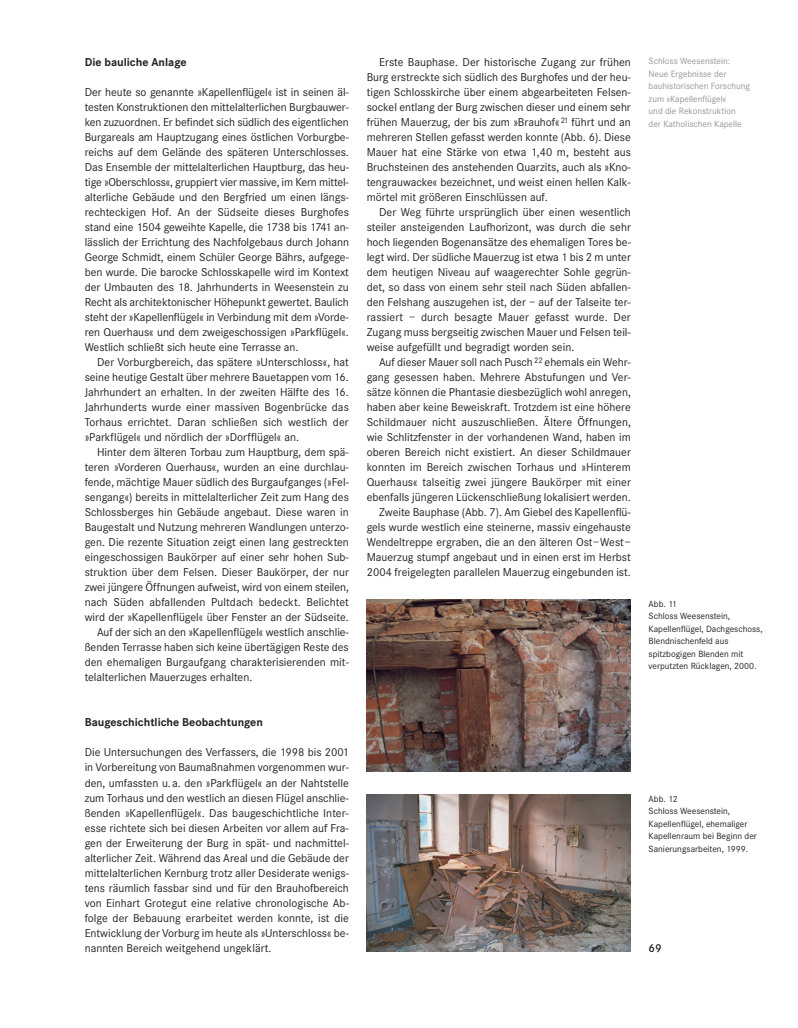
<style>
.page{position:relative;width:798px;height:1028px;background:#fff}
.page>*{position:absolute;margin:0;border:0;box-sizing:border-box;transform-origin:0 0}
.t1{font:11.88px/15px "Corporate S";color:#231f20;text-align:justify}
.t2{font:700 11.88px "Corporate S";color:#231f20}
.t3{font:600 11.88px "Corporate S";color:#231f20}
.t4{font:9.38px/12.5px "Corporate S";color:#231f20}
.t5{font:9.38px/12.5px "Corporate S";color:#939598}
</style>
<div class="page">
<img style="left:366px;top:599px;width:265px;height:353px">
<p class="t2" style="left:85px;top:55px;width:103px">Die bauliche Anlage</p>
<p class="t1" style="left:85px;top:85px;width:266px">Der heute so genannte »Kapellenflügel« ist in seinen äl&shy;testen Konstruktionen den mittelalterlichen Burgbauwer&shy;ken zuzuordnen. Er befindet sich südlich des eigentlichen Burgareals am Hauptzugang eines östlichen Vorburgbe&shy;reichs auf dem Gelände des späteren Unterschlosses.<br>Das Ensemble der mittelalterlichen Hauptburg, das heu&shy;tige »Oberschloss«, gruppiert vier massive, im Kern mittel&shy;alterliche Gebäude und den Bergfried um einen längs&shy;rechteckigen Hof. An der Südseite dieses Burghofes stand eine 1504 geweihte Kapelle, die 1738 bis 1741 an&shy;lässlich der Errichtung des Nachfolgebaus durch Johann George Schmidt, einem Schüler George Bährs, aufgege&shy;ben wurde. Die barocke Schlosskapelle wird im Kontext der Umbauten des 18. Jahrhunderts in Weesenstein zu Recht als architektonischer Höhepunkt gewertet. Baulich steht der »Kapellenflügel« in Verbindung mit dem »Vorde&shy;ren Querhaus« und dem zweigeschossigen »Parkflügel«.<br>Westlich schließt sich heute eine Terrasse an.</p>
<p class="t1" style="left:85px;top:355px;width:266px;text-indent:12px">Der Vorburgbereich, das spätere »Unterschloss«, hat seine heutige Gestalt über mehrere Bauetappen vom 16.<br>Jahrhundert an erhalten. In der zweiten Hälfte des 16.<br>Jahrhunderts wurde einer massiven Bogenbrücke das Torhaus errichtet. Daran schließen sich westlich der »Parkflügel« und nördlich der »Dorfflügel« an.</p>
<p class="t1" style="left:97px;top:445px;width:253px">Hinter dem älteren Torbau zum Hauptburg, dem spä-</p>
<p class="t1" style="left:85px;top:460px;width:265px">teren »Vorderen Querhaus«, wurden an eine durchlau-</p>
<p class="t1" style="left:85px;top:475px;width:265px">fende, mächtige Mauer südlich des Burgaufganges (»Fel-</p>
<p class="t1" style="left:85px;top:490px;width:266px">sengang«) bereits in mittelalterlicher Zeit zum Hang des</p>
<p class="t1" style="left:85px;top:505px;width:265px">Schlossberges hin Gebäude angebaut. Diese waren in</p>
<p class="t1" style="left:85px;top:520px;width:266px">Baugestalt und Nutzung mehreren Wandlungen unterzo-</p>
<p class="t1" style="left:85px;top:535px;width:265px">gen. Die rezente Situation zeigt einen lang gestreckten</p>
<p class="t1" style="left:85px;top:550px;width:265px">eingeschossigen Baukörper auf einer sehr hohen Sub-</p>
<p class="t1" style="left:85px;top:565px;width:265px">struktion über dem Felsen. Dieser Baukörper, der nur</p>
<p class="t1" style="left:85px;top:580px;width:266px">zwei jüngere Öffnungen aufweist, wird von einem steilen,</p>
<p class="t1" style="left:85px;top:595px;width:265px">nach Süden abfallenden Pultdach bedeckt. Belichtet</p>
<p class="t1" style="left:85px;top:610px;width:265px">wird der »Kapellenflügel« über Fenster an der Südseite.</p>
<p class="t1" style="left:97px;top:625px;width:253px">Auf der sich an den »Kapellenflügel« westlich anschlie-</p>
<p class="t1" style="left:85px;top:640px;width:265px">ßenden Terrasse haben sich keine übertägigen Reste des</p>
<p class="t1" style="left:85px;top:655px;width:265px">den ehemaligen Burgaufgang charakterisierenden mit-</p>
<p class="t1" style="left:85px;top:670px;width:169px">telalterlichen Mauerzuges erhalten.</p>
<p class="t2" style="left:85px;top:715px;width:180px">Baugeschichtliche Beobachtungen</p>
<p class="t1" style="left:85px;top:745px;width:266px">Die Untersuchungen des Verfassers, die 1998 bis 2001 in Vorbereitung von Baumaßnahmen vorgenommen wur&shy;den, umfassten u.a. den »Parkflügel« an der Nahtstelle zum Torhaus und den westlich an diesen Flügel anschlie&shy;ßenden »Kapellenflügel«. Das baugeschichtliche Inter&shy;esse richtete sich bei diesen Arbeiten vor allem auf Fra&shy;gen der Erweiterung der Burg in spät- und nachmittel&shy;alterlicher Zeit. Während das Areal und die Gebäude der mittelalterlichen Kernburg trotz aller Desiderate wenigs&shy;tens räumlich fassbar sind und für den Brauhofbereich von Einhart Grotegut eine relative chronologische Ab&shy;folge der Bebauung erarbeitet werden konnte, ist die Entwicklung der Vorburg im heute als »Unterschloss« be&shy;nannten Bereich weitgehend ungeklärt.</p>
<p class="t1" style="left:366px;top:55px;width:266px;text-indent:12px">Erste Bauphase. Der historische Zugang zur frühen Burg erstreckte sich südlich des Burghofes und der heu&shy;tigen Schlosskirche über einem abgearbeiteten Felsen&shy;sockel entlang der Burg zwischen dieser und einem sehr frühen Mauerzug, der bis zum »Brauhof«<sup>21</sup> führt und an mehreren Stellen gefasst werden konnte (Abb. 6). Diese Mauer hat eine Stärke von etwa 1,40 m, besteht aus Bruchsteinen des anstehenden Quarzits, auch als »Kno&shy;tengrauwacke« bezeichnet, und weist einen hellen Kalk&shy;mörtel mit größeren Einschlüssen auf.</p>
<p class="t1" style="left:366px;top:205px;width:266px;text-indent:12px">Der Weg führte ursprünglich über einen wesentlich steiler ansteigenden Laufhorizont, was durch die sehr hoch liegenden Bogenansätze des ehemaligen Tores be&shy;legt wird. Der südliche Mauerzug ist etwa 1 bis 2 m unter dem heutigen Niveau auf waagerechter Sohle gegrün&shy;det, so dass von einem sehr steil nach Süden abfallen&shy;den Felshang auszugehen ist, der – auf der Talseite ter&shy;rassiert – durch besagte Mauer gefasst wurde. Der Zugang muss bergseitig zwischen Mauer und Felsen teil&shy;weise aufgefüllt und begradigt worden sein.</p>
<p class="t1" style="left:366px;top:355px;width:266px;text-align:right">Auf dieser Mauer soll nach Pusch <sup>22</sup> ehemals ein Wehr&shy;gang gesessen haben. Mehrere Abstufungen und Ver&shy;sätze können die Phantasie diesbezüglich wohl anregen, haben aber keine Beweiskraft. Trotzdem ist eine höhere Schildmauer nicht auszuschließen. Ältere Öffnungen, wie Schlitzfenster in der vorhandenen Wand, haben im oberen Bereich nicht existiert. An dieser Schildmauer konnten im Bereich zwischen Torhaus und »Hinterem Querhaus« talseitig zwei jüngere Baukörper mit einer ebenfalls jüngeren Lückenschließung lokalisiert werden.<br>Zweite Bauphase (Abb. 7). Am Giebel des Kapellenflü&shy;gels wurde westlich eine steinerne, massiv eingehauste Wendeltreppe ergraben, die an den älteren Ost–West– Mauerzug stumpf angebaut und in einen erst im Herbst 2004 freigelegten parallelen Mauerzug eingebunden ist.</p>
<p class="t5" style="left:648px;top:55px;width:103px">Schloss Weesenstein:<br>Neue Ergebnisse der bauhistorischen Forschung zum »Kapellenflügel«<br>und die Rekonstruktion der Katholischen Kapelle</p>
<p class="t4" style="left:648px;top:597px;width:115px">Abb. 11<br>Schloss Weesenstein,<br>Kapellenflügel, Dachgeschoss,<br>Blendnischenfeld aus spitzbogigen Blenden mit verputzten Rücklagen, 2000.</p>
<p class="t4" style="left:648px;top:792px;width:110px">Abb. 12<br>Schloss Weesenstein,<br>Kapellenflügel, ehemaliger<br>Kapellenraum bei Beginn der<br>Sanierungsarbeiten, 1999.</p>
<p class="t3" style="left:648px;top:941px;width:15px">69</p>
</div>
